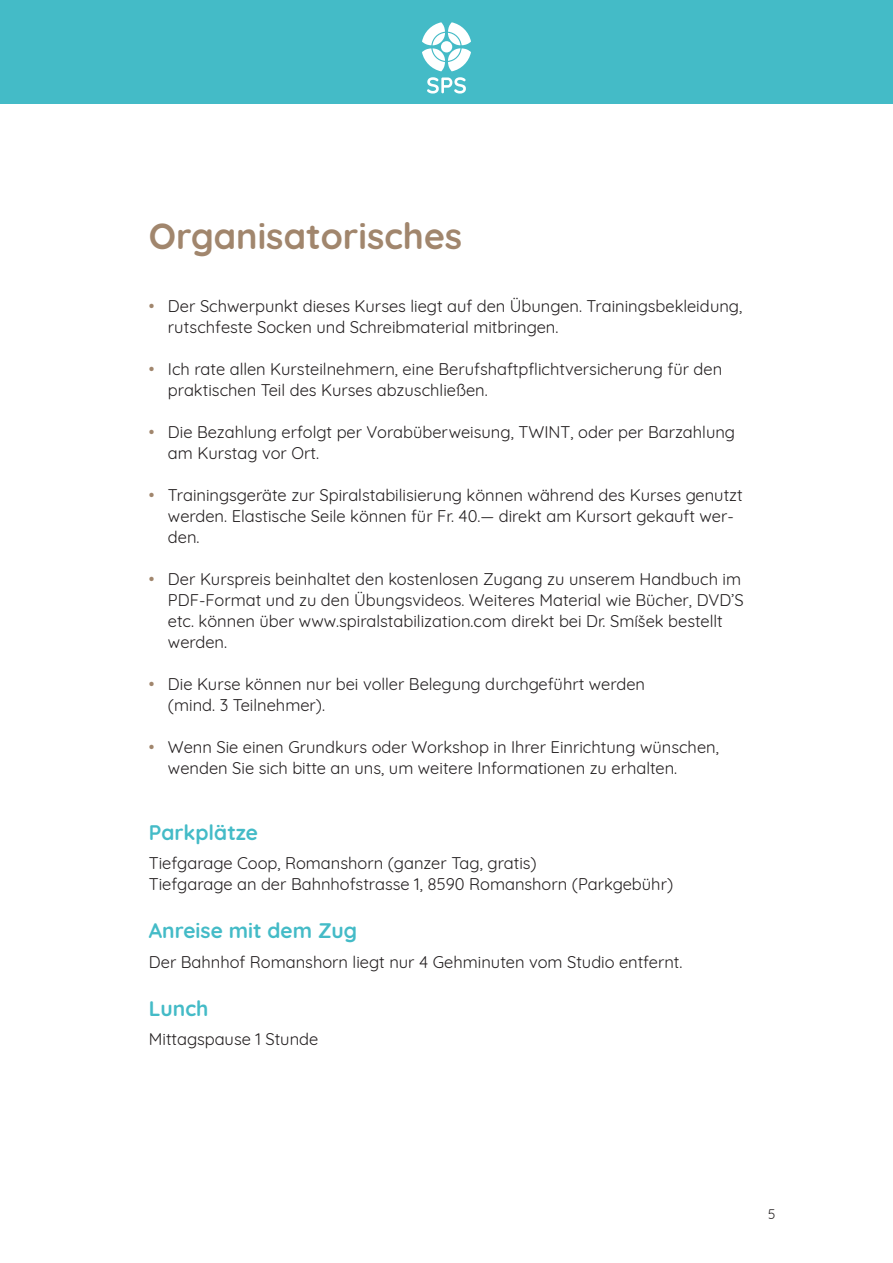
<style>
.page{position:relative;width:893px;height:1263px;background:#fff}
.page>*{position:absolute;margin:0;border:0;box-sizing:border-box;transform-origin:0 0}
.t1{font:700 36px "Quicksand";color:#a1866d}
.t2{font:700 21px "Quicksand";color:#44bbc7}
.t3{font:16.5px/21px "Quicksand";color:#231f20}
.t4{font:13.5px "Quicksand";color:#231f20}
.s1{color:#a1866d}
</style>
<div class="page">
<div style="left:0;top:0;width:893px;height:104px;background:#44bbc7"></div>
<svg style="left:422px;top:22px;width:49px;height:49px"></svg>
<div style="left:441px;top:41px;width:11px;height:11px;background:#fff;border-radius:50%"></div>
<svg style="left:427px;top:77px;width:39px;height:17px"></svg>
<h1 class="t1" style="left:149px;top:206px;width:315px">Organisatorisches</h1>
<p class="t3" style="left:168px;top:294px;width:576px;text-indent:-19px"><span class="s1">•</span> Der Schwerpunkt dieses Kurses liegt auf den Übungen. Trainingsbekleidung, rutschfeste Socken und Schreibmaterial mitbringen.</p>
<p class="t3" style="left:168px;top:357px;width:556px;text-indent:-19px"><span class="s1">•</span> Ich rate allen Kursteilnehmern, eine Berufshaftpflichtversicherung für den praktischen Teil des Kurses abzuschließen.</p>
<p class="t3" style="left:168px;top:420px;width:569px;text-indent:-19px"><span class="s1">•</span> Die Bezahlung erfolgt per Vorabüberweisung, TWINT, oder per Barzahlung am Kurstag vor Ort.</p>
<p class="t3" style="left:168px;top:483px;width:576px;text-indent:-19px"><span class="s1">•</span> Trainingsgeräte zur Spiralstabilisierung können während des Kurses genutzt werden. Elastische Seile können für Fr. 40.— direkt am Kursort gekauft wer&shy;den.</p>
<p class="t3" style="left:168px;top:567px;width:577px;text-indent:-19px"><span class="s1">•</span> Der Kurspreis beinhaltet den kostenlosen Zugang zu unserem Handbuch im PDF-Format und zu den Übungsvideos. Weiteres Material wie Bücher, DVD’S etc. können über www.spiralstabilization.com direkt bei Dr. Smíšek bestellt werden.</p>
<p class="t3" style="left:168px;top:672px;width:479px;text-indent:-19px"><span class="s1">•</span> Die Kurse können nur bei voller Belegung durchgeführt werden (mind. 3 Teilnehmer).</p>
<p class="t3" style="left:168px;top:735px;width:552px;text-indent:-19px"><span class="s1">•</span> Wenn Sie einen Grundkurs oder Workshop in Ihrer Einrichtung wünschen, wenden Sie sich bitte an uns, um weitere Informationen zu erhalten.</p>
<p class="t2" style="left:149px;top:815px;width:111px">Parkplätze</p>
<p class="t3" style="left:149px;top:851px;width:526px">Tiefgarage Coop, Romanshorn (ganzer Tag, gratis)<br>Tiefgarage an der Bahnhofstrasse 1, 8590 Romanshorn (Parkgebühr)</p>
<p class="t2" style="left:149px;top:913px;width:210px">Anreise mit dem Zug</p>
<p class="t3" style="left:149px;top:950px;width:535px">Der Bahnhof Romanshorn liegt nur 4 Gehminuten vom Studio entfernt.</p>
<p class="t2" style="left:149px;top:991px;width:61px">Lunch</p>
<p class="t3" style="left:149px;top:1027px;width:171px">Mittagspause 1 Stunde</p>
<p class="t4" style="left:768px;top:1204px;width:9px">5</p>
</div>
